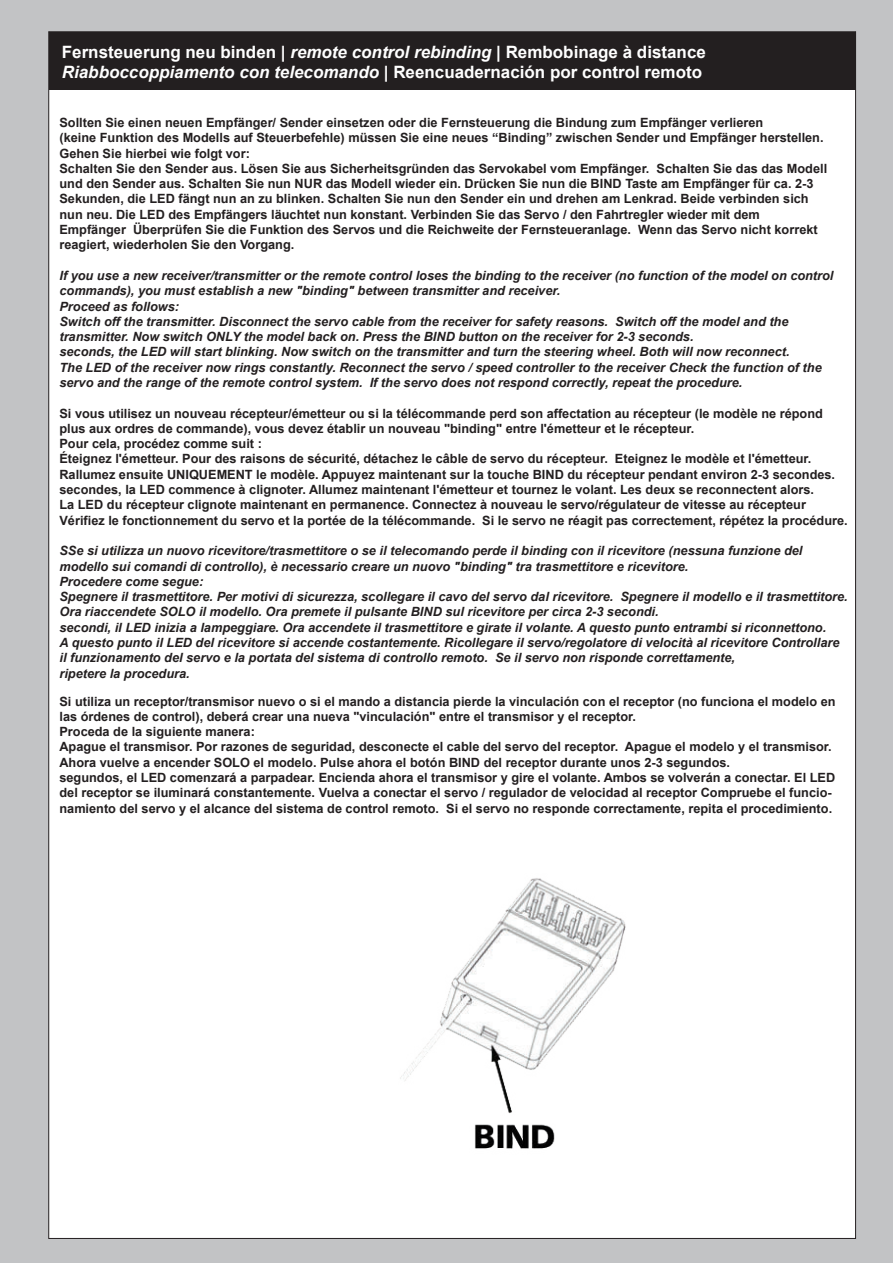
<style>
.page{position:relative;width:893px;height:1263px;background:#fff}
.page>*{position:absolute;margin:0;border:0;box-sizing:border-box;transform-origin:0 0}
.t1{font:700 16.95px/20.4px "Arial";color:#fff}
.t2{font:700 12.75px/15.3px "Arial";color:#231f20}
.t3{font:italic 700 12.75px/15.3px "Arial";color:#231f20}
.s1{font-style:italic}
</style>
<div class="page">
<div style="left:0;top:0;width:893px;height:1262px;background:#c2c3c5"></div>
<div style="left:48px;top:31px;width:808px;height:1208px;background:#fff;border:1px solid #231f20"></div>
<div style="left:49px;top:32px;width:807px;height:58px;background:#231f20"></div>
<img style="left:400px;top:878px;width:226px;height:271px">
<h1 class="t1" style="left:62px;top:43px;width:645px">Fernsteuerung neu binden | <span class="s1">remote control rebinding |</span> Rembobinage à distance<br><span class="s1">Riabboccoppiamento con telecomando |</span> Reencuadernación por control remoto</h1>
<p class="t2" style="left:59px;top:116px;width:769px">Sollten Sie einen neuen Empfänger/ Sender einsetzen oder die Fernsteuerung die Bindung zum Empfänger verlieren<br>(keine Funktion des Modells auf Steuerbefehle) müssen Sie eine neues “Binding” zwischen Sender und Empfänger herstellen.<br>Gehen Sie hierbei wie folgt vor:<br>Schalten Sie den Sender aus. Lösen Sie aus Sicherheitsgründen das Servokabel vom Empfänger. Schalten Sie das das Modell und den Sender aus. Schalten Sie nun NUR das Modell wieder ein. Drücken Sie nun die BIND Taste am Empfänger für ca. 2-3<br>Sekunden, die LED fängt nun an zu blinken. Schalten Sie nun den Sender ein und drehen am Lenkrad. Beide verbinden sich nun neu. Die LED des Empfängers läuchtet nun konstant. Verbinden Sie das Servo / den Fahrtregler wieder mit dem Empfänger Überprüfen Sie die Funktion des Servos und die Reichweite der Fernsteueranlage. Wenn das Servo nicht korrekt reagiert, wiederholen Sie den Vorgang.</p>
<p class="t3" style="left:59px;top:269px;width:776px">If you use a new receiver/transmitter or the remote control loses the binding to the receiver (no function of the model on control commands), you must establish a new "binding" between transmitter and receiver.<br>Proceed as follows:<br>Switch off the transmitter. Disconnect the servo cable from the receiver for safety reasons. Switch off the model and the transmitter. Now switch ONLY the model back on. Press the BIND button on the receiver for 2-3 seconds.<br>seconds, the LED will start blinking. Now switch on the transmitter and turn the steering wheel. Both will now reconnect.<br>The LED of the receiver now rings constantly. Reconnect the servo / speed controller to the receiver Check the function of the servo and the range of the remote control system. If the servo does not respond correctly, repeat the procedure.</p>
<p class="t2" style="left:59px;top:407px;width:790px">Si vous utilisez un nouveau récepteur/émetteur ou si la télécommande perd son affectation au récepteur (le modèle ne répond plus aux ordres de commande), vous devez établir un nouveau "binding" entre l'émetteur et le récepteur.<br>Pour cela, procédez comme suit :<br>Éteignez l'émetteur. Pour des raisons de sécurité, détachez le câble de servo du récepteur. Eteignez le modèle et l'émetteur.<br>Rallumez ensuite UNIQUEMENT le modèle. Appuyez maintenant sur la touche BIND du récepteur pendant environ 2-3 secondes. secondes, la LED commence à clignoter. Allumez maintenant l'émetteur et tournez le volant. Les deux se reconnectent alors.<br>La LED du récepteur clignote maintenant en permanence. Connectez à nouveau le servo/régulateur de vitesse au récepteur Vérifiez le fonctionnement du servo et la portée de la télécommande. Si le servo ne réagit pas correctement, répétez la procédure.</p>
<p class="t3" style="left:59px;top:544px;width:790px">SSe si utilizza un nuovo ricevitore/trasmettitore o se il telecomando perde il binding con il ricevitore (nessuna funzione del modello sui comandi di controllo), è necessario creare un nuovo "binding" tra trasmettitore e ricevitore.<br>Procedere come segue:<br>Spegnere il trasmettitore. Per motivi di sicurezza, scollegare il cavo del servo dal ricevitore. Spegnere il modello e il trasmettitore.<br>Ora riaccendete SOLO il modello. Ora premete il pulsante BIND sul ricevitore per circa 2-3 secondi.<br>secondi, il LED inizia a lampeggiare. Ora accendete il trasmettitore e girate il volante. A questo punto entrambi si riconnettono.<br>A questo punto il LED del ricevitore si accende costantemente. Ricollegare il servo/regolatore di velocità al ricevitore Controllare il funzionamento del servo e la portata del sistema di controllo remoto. Se il servo non risponde correttamente,<br>ripetere la procedura.</p>
<p class="t2" style="left:59px;top:694px;width:778px">Si utiliza un receptor/transmisor nuevo o si el mando a distancia pierde la vinculación con el receptor (no funciona el modelo en las órdenes de control), deberá crear una nueva "vinculación" entre el transmisor y el receptor.<br>Proceda de la siguiente manera:<br>Apague el transmisor. Por razones de seguridad, desconecte el cable del servo del receptor. Apague el modelo y el transmisor.<br>Ahora vuelve a encender SOLO el modelo. Pulse ahora el botón BIND del receptor durante unos 2-3 segundos.<br>segundos, el LED comenzará a parpadear. Encienda ahora el transmisor y gire el volante. Ambos se volverán a conectar. El LED del receptor se iluminará constantemente. Vuelva a conectar el servo / regulador de velocidad al receptor Compruebe el funcio&shy;namiento del servo y el alcance del sistema de control remoto. Si el servo no responde correctamente, repita el procedimiento.</p>
</div>
